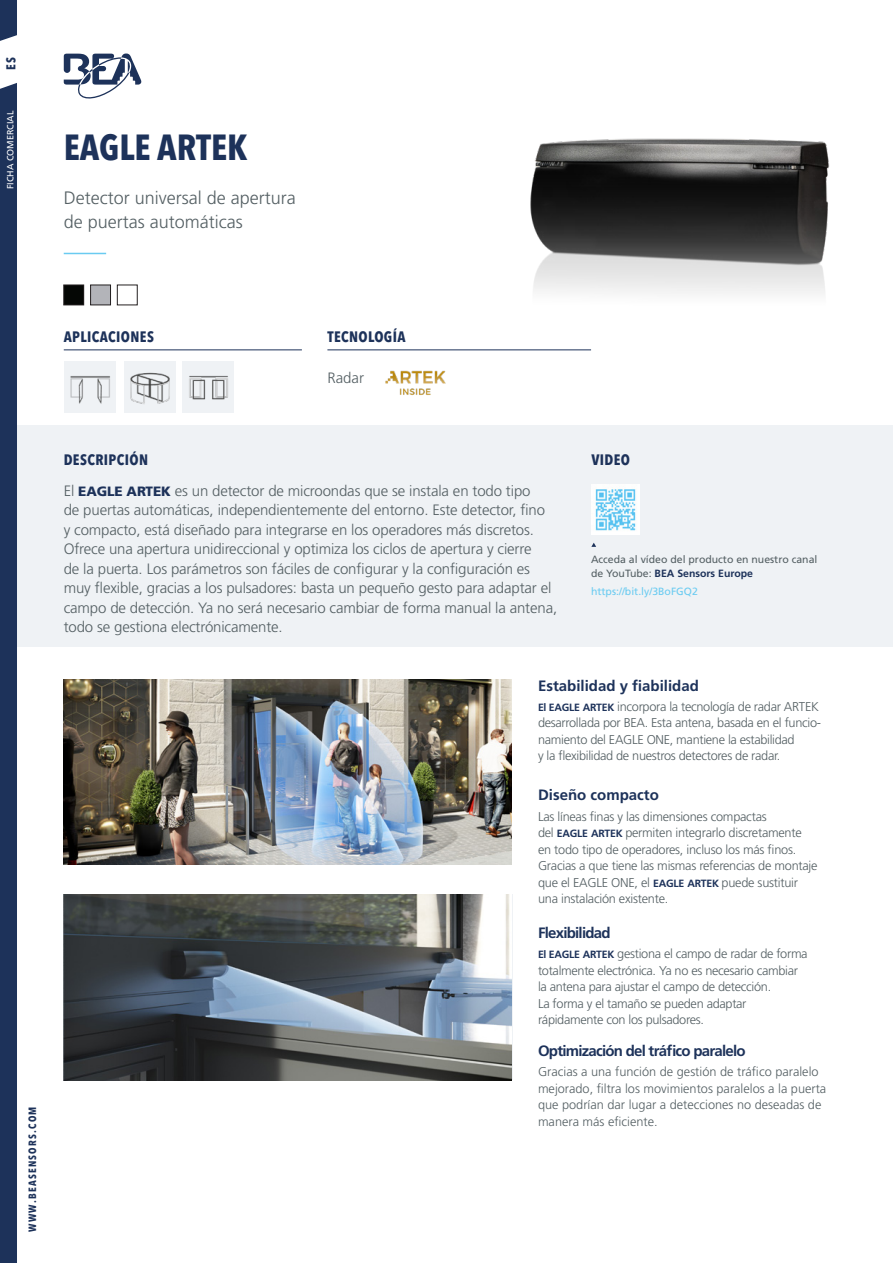
<style>
.page{position:relative;width:893px;height:1263px;background:#fff}
.page>*{position:absolute;margin:0;border:0;box-sizing:border-box;transform-origin:0 0}
.t1{font:700 condensed 36px "Avenir Next LT Pro";color:#1d325a}
.Subtitle_paragraph{font:300 18px/24px "Frutiger LT Std";color:#545f63}
.Main_paragraph_style{font:300 15px/19.5px "Frutiger LT Std";letter-spacing:-.01em;color:#545f63}
.t2{font:700 15px "Frutiger LT Std";letter-spacing:-.05em;color:#1d325a}
.t3{font:700 15px "Frutiger LT Std";color:#1d325a}
.Section_underline{font:700 condensed 15px "Avenir Next LT Pro";letter-spacing:.025em;color:#1d325a}
.Main_paragraph_style-2{font:700 condensed 15px "Avenir Next LT Pro";letter-spacing:.025em;color:#1d325a}
.Main_paragraph_style-3{font:300 12.75px/16.5px "Frutiger LT Std";letter-spacing:-.02em;color:#545f63}
.Main_paragraph_style-4{font:300 12.75px/16.5px "Frutiger LT Std";color:#545f63}
.t4{font:700 condensed 12.75px "Avenir Next LT Pro";color:#1d325a}
.Main_paragraph_style-5{font:10.5px/13.5px "Frutiger LT Std";color:#545f63}
.Main_paragraph_style-6{font:10.5px "Frutiger LT Std";color:#6acbf1}
.t5{font:700 condensed 10.5px "Avenir Next LT Pro";letter-spacing:.12em;color:#1d325a}
.t6{font:9px "Frutiger LT Std";color:#fff}
.s1{font-weight:900;font-size:13.5px;color:#1d325a}
.s2{font-weight:700;color:#1d325a}
.s3{font-weight:700;font-size:10.5px;color:#1d325a}
</style>
<div class="page">
<div style="left:17px;top:425px;width:876px;height:221px;background:#eff2f5"></div>
<div style="left:0;top:83px;width:17px;height:1180px;background:#1d325a"></div>
<svg style="left:0;top:0;width:17px;height:41px"></svg>
<svg style="left:64px;top:54px;width:77px;height:45px"></svg>
<div style="left:64px;top:285px;width:20px;height:20px;background:#050705"></div>
<div style="left:63px;top:285px;width:21px;height:20px;border:1px solid #231f20"></div>
<div style="left:91px;top:285px;width:20px;height:20px;background:#b3b4b9"></div>
<div style="left:90px;top:285px;width:21px;height:20px;border:1px solid #231f20"></div>
<div style="left:117px;top:285px;width:21px;height:20px;border:1px solid #231f20"></div>
<svg style="left:591px;top:543px;width:5px;height:4px"></svg>
<img style="left:530px;top:138px;width:300px;height:156px">
<img style="left:64px;top:362px;width:51px;height:51px">
<img style="left:124px;top:362px;width:51px;height:51px">
<img style="left:183px;top:362px;width:51px;height:51px">
<img style="left:64px;top:679px;width:447px;height:185px">
<img style="left:64px;top:894px;width:447px;height:186px">
<img style="left:385px;top:370px;width:61px;height:25px">
<hr style="left:327px;top:349px;width:264px;height:1px;background:#1d325a">
<hr style="left:64px;top:349px;width:238px;height:1px;background:#1d325a">
<hr style="left:64px;top:253px;width:42px;height:1px;background:#6acbf1">
<img style="left:591px;top:485px;width:49px;height:49px">
<p class="t4" style="left:3px;top:70px;width:14px;rotate:-90deg">ES</p>
<p class="t6" style="left:5px;top:189px;width:80px;rotate:-90deg">FICHA COMERCIAL</p>
<p class="t1" style="left:64px;top:126px;width:185px">EAGLE ARTEK</p>
<p class="Subtitle_paragraph" style="left:64px;top:186px;width:234px">Detector universal de apertura de puertas automáticas</p>
<p class="t5" style="left:26px;top:1232px;width:127px;rotate:-90deg">WWW.BEASENSORS.COM</p>
<p class="Section_underline" style="left:64px;top:327px;width:92px">APLICACIONES</p>
<p class="Section_underline" style="left:327px;top:327px;width:80px">TECNOLOGÍA</p>
<p class="Main_paragraph_style-2" style="left:64px;top:451px;width:86px">DESCRIPCIÓN</p>
<p class="Main_paragraph_style" style="left:327px;top:368px;width:38px">Radar</p>
<p class="Main_paragraph_style" style="left:64px;top:481px;width:495px">El <span class="s1">EAGLE ARTEK</span> es un detector de microondas que se instala en todo tipo<br>de puertas automáticas, independientemente del entorno. Este detector, fino<br>y compacto, está diseñado para integrarse en los operadores más discretos.<br>Ofrece una apertura unidireccional y optimiza los ciclos de apertura y cierre<br>de la puerta. Los parámetros son fáciles de configurar y la configuración es muy flexible, gracias a los pulsadores: basta un pequeño gesto para adaptar el campo de detección. Ya no será necesario cambiar de forma manual la antena, todo se gestiona electrónicamente.</p>
<p class="Main_paragraph_style-2" style="left:591px;top:451px;width:40px">VIDEO</p>
<p class="Main_paragraph_style-5" style="left:591px;top:553px;width:228px">Acceda al vídeo del producto en nuestro canal de YouTube: <span class="s2">BEA Sensors Europe</span></p>
<p class="Main_paragraph_style-6" style="left:591px;top:585px;width:108px">https://bit.ly/3BoFGQ2</p>
<p class="t3" style="left:538px;top:676px;width:162px">Estabilidad y fiabilidad</p>
<p class="Main_paragraph_style-3" style="left:538px;top:698px;width:284px"><span class="s3">El EAGLE ARTEK</span> incorpora la tecnología de radar ARTEK desarrollada por BEA. Esta antena, basada en el funcio&shy;namiento del EAGLE ONE, mantiene la estabilidad<br>y la flexibilidad de nuestros detectores de radar.</p>
<p class="t3" style="left:538px;top:786px;width:122px">Diseño compacto</p>
<p class="Main_paragraph_style-3" style="left:538px;top:808px;width:281px">Las líneas finas y las dimensiones compactas<br>del <span class="s3">EAGLE ARTEK</span> permiten integrarlo discretamente en todo tipo de operadores, incluso los más finos.<br>Gracias a que tiene las mismas referencias de montaje que el EAGLE ONE, el <span class="s3">EAGLE ARTEK</span> puede sustituir una instalación existente.</p>
<p class="t2" style="left:538px;top:924px;width:74px">Flexibilidad</p>
<p class="Main_paragraph_style-3" style="left:538px;top:946px;width:271px"><span class="s3">El EAGLE ARTEK</span> gestiona el campo de radar de forma totalmente electrónica. Ya no es necesario cambiar la antena para ajustar el campo de detección.<br>La forma y el tamaño se pueden adaptar rápidamente con los pulsadores.</p>
<p class="t2" style="left:538px;top:1042px;width:209px">Optimización del tráfico paralelo</p>
<p class="Main_paragraph_style-4" style="left:538px;top:1063px;width:290px">Gracias a una función de gestión de tráfico paralelo mejorado, filtra los movimientos paralelos a la puerta que podrían dar lugar a detecciones no deseadas de manera más eficiente.</p>
</div>
